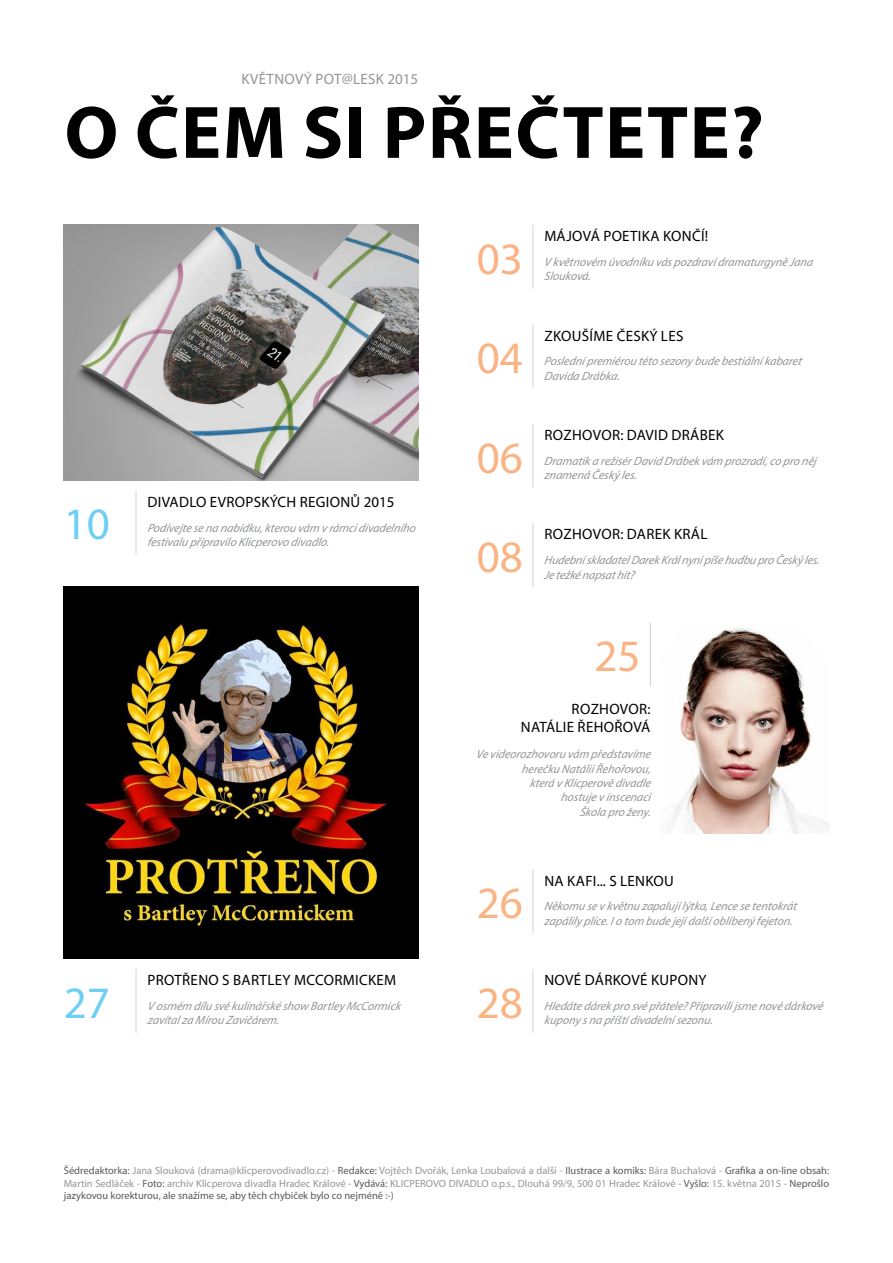
<style>
.page{position:relative;width:893px;height:1263px;background:#fff}
.page>*{position:absolute;margin:0;border:0;box-sizing:border-box;transform-origin:0 0}
.t1{font:700 75px "Myriad Pro";letter-spacing:.02em;color:#000}
.t2{font:45px "Myriad Pro";color:#fab383}
.t3{font:45px "Myriad Pro";color:#6dcff6}
.t4{font:15px/18px "Myriad Pro";letter-spacing:.02em;color:#000;text-align:right}
.t5{font:15px "Myriad Pro";letter-spacing:.02em;color:#939598}
.t6{font:italic 12px/14.4px "Myriad Pro";color:#939598;text-align:right}
.t7{font:10.5px/12.6px "Myriad Pro";color:#939598;text-align:justify}
.s1{color:#58595b}
</style>
<div class="page">
<hr style="left:533px;top:225px;width:1px;height:64px;background:#d1d3d4">
<img style="left:64px;top:225px;width:354px;height:255px">
<hr style="left:136px;top:491px;width:1px;height:63px;background:#d1d3d4">
<hr style="left:533px;top:324px;width:1px;height:64px;background:#d1d3d4">
<hr style="left:533px;top:424px;width:1px;height:63px;background:#d1d3d4">
<hr style="left:533px;top:869px;width:1px;height:64px;background:#d1d3d4">
<img style="left:64px;top:586px;width:354px;height:372px">
<hr style="left:533px;top:969px;width:1px;height:64px;background:#d1d3d4">
<hr style="left:136px;top:969px;width:1px;height:64px;background:#d1d3d4">
<hr style="left:533px;top:523px;width:1px;height:64px;background:#d1d3d4">
<hr style="left:650px;top:623px;width:1px;height:63px;background:#d1d3d4">
<img style="left:669px;top:628px;width:160px;height:206px">
<p class="t5" style="left:241px;top:70px;width:178px">KVĚTNOVÝ POT@LESK 2015</p>
<h1 class="t1" style="left:65px;top:84px;width:701px">O ČEM SI PŘEČTETE?</h1>
<h2 class="t3" style="left:64px;top:496px;width:48px">10</h2>
<p class="t4" style="left:148px;top:493px;width:248px">DIVADLO EVROPSKÝCH REGIONŮ 2015</p>
<p class="t6" style="left:147px;top:520px;width:272px">Podívejte se na nabídku, kterou vám v rámcidivadelního</p>
<p class="t6" style="left:147px;top:534px;width:186px">festivalu p řip ravilo Klicp erovo divadlo.</p>
<h2 class="t3" style="left:64px;top:975px;width:48px">27</h2>
<p class="t4" style="left:148px;top:971px;width:250px">PROTŘENO S BARTLEY MCCORMICKEM</p>
<p class="t6" style="left:147px;top:998px;width:257px">V osmém dílu své kulinářské show Bartley McCormick</p>
<p class="t6" style="left:147px;top:1013px;width:136px">zavítalza Mírou Zavičárem.</p>
<h2 class="t2" style="left:477px;top:231px;width:48px">03</h2>
<h2 class="t2" style="left:477px;top:330px;width:48px">04</h2>
<h2 class="t2" style="left:477px;top:430px;width:48px">06</h2>
<h2 class="t2" style="left:477px;top:529px;width:48px">08</h2>
<p class="t4" style="left:544px;top:227px;width:165px">MÁJOVÁ POETIKA KONČÍ!</p>
<p class="t6" style="left:544px;top:254px;width:273px">V květnovém úvodníku vásp ozdraví dramaturgyně Jana</p>
<p class="t6" style="left:544px;top:269px;width:50px">Slouková.</p>
<p class="t4" style="left:544px;top:326px;width:140px">ZKOUŠÍME ČESKÝ LES</p>
<p class="t6" style="left:544px;top:354px;width:261px">Poslední p remiérou této sezony bude bestiální kabaret</p>
<p class="t6" style="left:544px;top:368px;width:79px">Davida Drábka.</p>
<p class="t4" style="left:544px;top:426px;width:181px">ROZHOVOR: DAVID DRÁBEK</p>
<p class="t6" style="left:544px;top:453px;width:273px">Dramatik a režisérDavid Drábek vám p rozradí, co p ro něj</p>
<p class="t6" style="left:544px;top:468px;width:96px">znamená Český les.</p>
<p class="t4" style="left:544px;top:525px;width:164px">ROZHOVOR: DAREK KRÁL</p>
<p class="t6" style="left:544px;top:553px;width:279px">Hudební skladatelDarek Králnyní p íše hudbu p ro Český les.</p>
<p class="t6" style="left:544px;top:567px;width:94px">Je težké napsathit?</p>
<h2 class="t2" style="left:594px;top:629px;width:48px">25</h2>
<p class="t4" style="left:521px;top:700px;width:131px">ROZHOVOR:<br>NATÁLIE ŘEHOŘOVÁ</p>
<p class="t6" style="left:476px;top:747px;width:178px">Ve videorozhovoru vám p ředstavíme herečku NatáliiŘehořovou,<br>která v Klicp erově divadle<br>hostuje v inscenaci<br>Škola p ro ženy.</p>
<h2 class="t2" style="left:477px;top:875px;width:48px">26</h2>
<h2 class="t2" style="left:477px;top:975px;width:48px">28</h2>
<p class="t4" style="left:544px;top:871px;width:131px">NA KAFI... S LENKOU</p>
<p class="t6" style="left:544px;top:899px;width:256px">Někomu se v květnu zap alují lýtka, Lence se tentokrát</p>
<p class="t6" style="left:544px;top:913px;width:252px">zap álily p líce.Io tom bude její další oblíbený fejeton.</p>
<p class="t4" style="left:544px;top:971px;width:164px">NOVÉ DÁRKOVÉ KUPONY</p>
<p class="t6" style="left:544px;top:998px;width:283px">Hledáte dárek p ro své p řátele?Přip ravilijsme nové dárkové</p>
<p class="t6" style="left:544px;top:1013px;width:172px">kup ony sna p říští divadelní sezonu.</p>
<p class="t7" style="left:64px;top:1164px;width:767px"><span class="s1">Šédredaktorka:</span> Jana Slouková (drama@klicperovodivadlo.cz) - <span class="s1">Redakce:</span> Vojtěch Dvořák, Lenka Loubalová a další - <span class="s1">Ilustrace a komiks:</span> Bára Buchalová - <span class="s1">Grafika a on-line obsah:<br></span>Martin Sedláček - <span class="s1">Foto:</span> archiv Klicperova divadla Hradec Králové - <span class="s1">Vydává:</span> KLICPEROVO DIVADLO o.p.s., Dlouhá 99/9, 500 01 Hradec Králové - <span class="s1">Vyšlo:</span> 15. května 2015 - <span class="s1">Neprošlo jazykovou korekturou, ale snažíme se, aby těch chybiček bylo co nejméně :-)</span></p>
</div>
